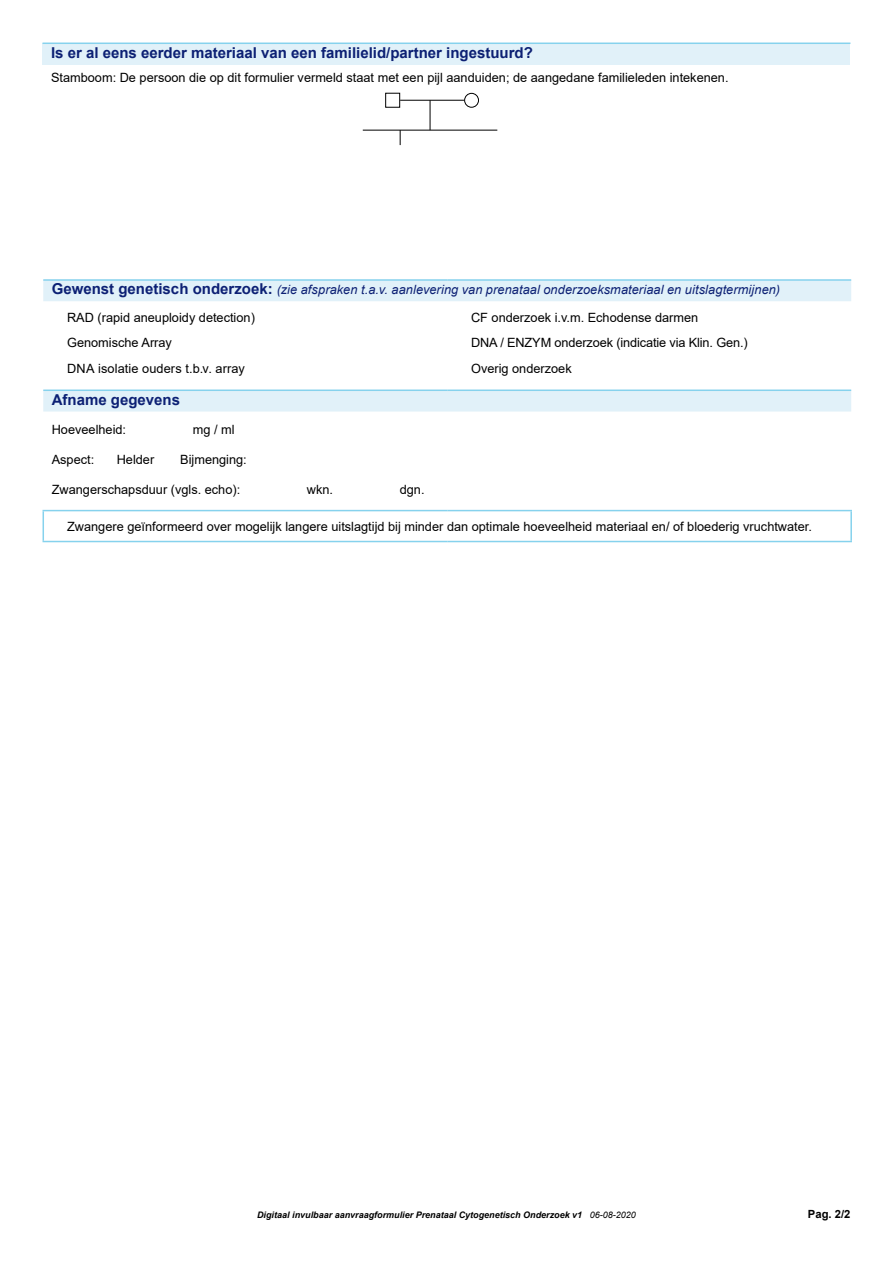
<style>
.page{position:relative;width:893px;height:1263px;background:#fff}
.page>*{position:absolute;margin:0;border:0;box-sizing:border-box;transform-origin:0 0}
.t1{font:700 15px "Arial";color:#0c2074}
.t2{font:12.75px/25.5px "Arial";color:#000}
.t3{font:italic 12.75px/27.3px "Arial";letter-spacing:.005em;color:#0c2074}
.t4{font:700 11.25px "Arial";color:#000}
.t5{font:italic 700 9px "Arial";color:#000}
.s1{font-weight:700;font-style:normal;font-size:15px}
.s2{font-style:normal;color:#000}
.s3{font-weight:400}
</style>
<div class="page">
<svg style="left:43px;top:281px;width:808px;height:130px"></svg>
<hr style="left:43px;top:389px;width:404px;height:2px;background:#86d2ed">
<hr style="left:447px;top:389px;width:404px;height:2px;background:#86d2ed">
<hr style="left:43px;top:279px;width:404px;height:2px;background:#86d2ed">
<hr style="left:447px;top:279px;width:404px;height:2px;background:#86d2ed">
<hr style="left:43px;top:511px;width:1px;height:30px;background:#86d2ed">
<hr style="left:43px;top:510px;width:404px;height:1px;background:#86d2ed">
<hr style="left:447px;top:510px;width:405px;height:1px;background:#86d2ed">
<hr style="left:850px;top:511px;width:2px;height:30px;background:#86d2ed">
<hr style="left:43px;top:541px;width:404px;height:1px;background:#86d2ed">
<hr style="left:447px;top:541px;width:405px;height:1px;background:#86d2ed">
<div style="left:43px;top:43px;width:807px;height:22px;background:#e1f1f9"></div>
<hr style="left:43px;top:43px;width:807px;height:1px;background:#86d2ed">
<div style="left:385px;top:93px;width:15px;height:15px;border:1px solid #000"></div>
<div style="left:464px;top:93px;width:15px;height:15px;border:1px solid #000;border-radius:50%"></div>
<hr style="left:400px;top:100px;width:64px;height:1px;background:#000">
<hr style="left:430px;top:100px;width:1px;height:30px;background:#000">
<hr style="left:363px;top:130px;width:134px;height:1px;background:#000">
<svg style="left:400px;top:130px;width:1px;height:15px"></svg>
<p class="t1" style="left:51px;top:42px;width:483px">Is er al eens eerder materiaal van een familielid/partner ingestuurd?</p>
<p class="t2" style="left:51px;top:65px;width:679px">Stamboom: De persoon die op dit formulier vermeld staat met een pijl aanduiden; de aangedane familieleden intekenen.</p>
<p class="t3" style="left:67px;top:276px;width:714px;text-indent:-15px"><span class="s1">Gewenst genetisch onderzoek:</span> (zie afspraken t.a.v. aanlevering van prenataal onderzoeksmateriaal en uitslagtermijnen)<br><span class="s2">RAD (rapid aneuploidy detection)</span></p>
<p class="t2" style="left:67px;top:330px;width:179px">Genomische Array<br>DNA isolatie ouders t.b.v. array</p>
<p class="t2" style="left:471px;top:304px;width:278px">CF onderzoek i.v.m. Echodense darmen<br>DNA / ENZYM onderzoek (indicatie via Klin. Gen.)<br>Overig onderzoek</p>
<p class="t1" style="left:52px;top:389px;width:130px">Afname gegevens</p>
<p class="t2" style="left:52px;top:417px;width:76px">Hoeveelheid:</p>
<p class="t2" style="left:193px;top:417px;width:43px">mg / ml</p>
<p class="t2" style="left:52px;top:446px;width:44px">Aspect:</p>
<p class="t2" style="left:117px;top:446px;width:39px">Helder</p>
<p class="t2" style="left:180px;top:446px;width:68px">Bijmenging:</p>
<p class="t2" style="left:52px;top:476px;width:190px">Zwangerschapsduur (vgls. echo):</p>
<p class="t2" style="left:307px;top:476px;width:28px">wkn.</p>
<p class="t2" style="left:400px;top:476px;width:26px">dgn.</p>
<p class="t2" style="left:67px;top:514px;width:746px">Zwangere geïnformeerd over mogelijk langere uitslagtijd bij minder dan optimale hoeveelheid materiaal en/ of bloederig vruchtwater.</p>
<p class="t5" style="left:257px;top:1209px;width:380px">Digitaal invulbaar aanvraagformulier Prenataal Cytogenetisch Onderzoek v1 <span class="s3">06-08-2020</span></p>
<p class="t4" style="left:808px;top:1206px;width:44px">Pag. 2/2</p>
</div>
